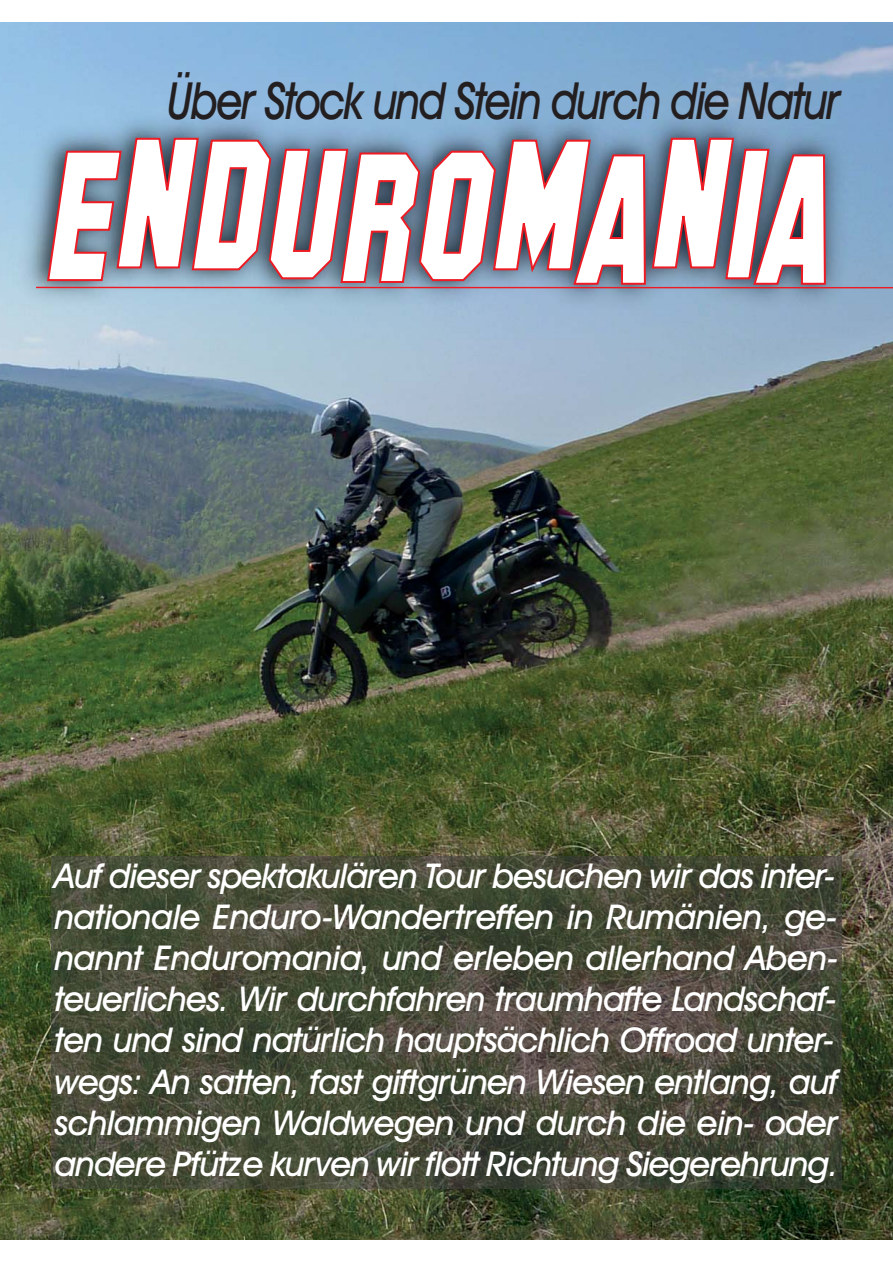
<style>
.page{position:relative;width:893px;height:1263px;background:#fff}
.page>*{position:absolute;margin:0;border:0;box-sizing:border-box;transform-origin:0 0}
.t1{font:italic 183.75px "SF Hollywood Hills";letter-spacing:.01em;color:#fff;scale:.83 1}
.t2{font:italic 500 51.45px "Avant Garde IT Cby BT";letter-spacing:-.04em;color:#231f20;scale:.83 1}
.t3{font:italic 500 34.35px/41.2px "Avant Garde IT Cby BT";letter-spacing:-.03em;color:#fff;text-align:justify}
</style>
<div class="page">
<img style="left:0;top:23px;width:892px;height:1217px">
<img style="left:0;top:109px;width:881px;height:251px">
<hr style="left:36px;top:287px;width:856px;height:1px;background:#ed1c24">
<img style="left:52px;top:857px;width:789px;height:331px">
<h2 class="t2" style="left:168px;top:83px;width:812px">Über Stock und Stein durch die Natur</h2>
<h1 class="t1" style="left:43px;top:104px;width:942px">ENDUROMANIA</h1>
<p class="t3" style="left:54px;top:858px;width:785px">Auf dieser spektakulären Tour besuchen wir das inter&shy;nationale Enduro-Wandertreffen in Rumänien, ge&shy;nannt Enduromania, und erleben allerhand Aben&shy;teu erliches. Wir durchfahren traumhafte Landschaf&shy;ten und sind natürlich hauptsächlich Offroad unter&shy;wegs: An satten, fast giftgrünen Wiesen entlang, auf schlammigen Waldwegen und durch die ein- oder andere Pfütze kurven wir flott Richtung Siegerehrung.</p>
</div>
